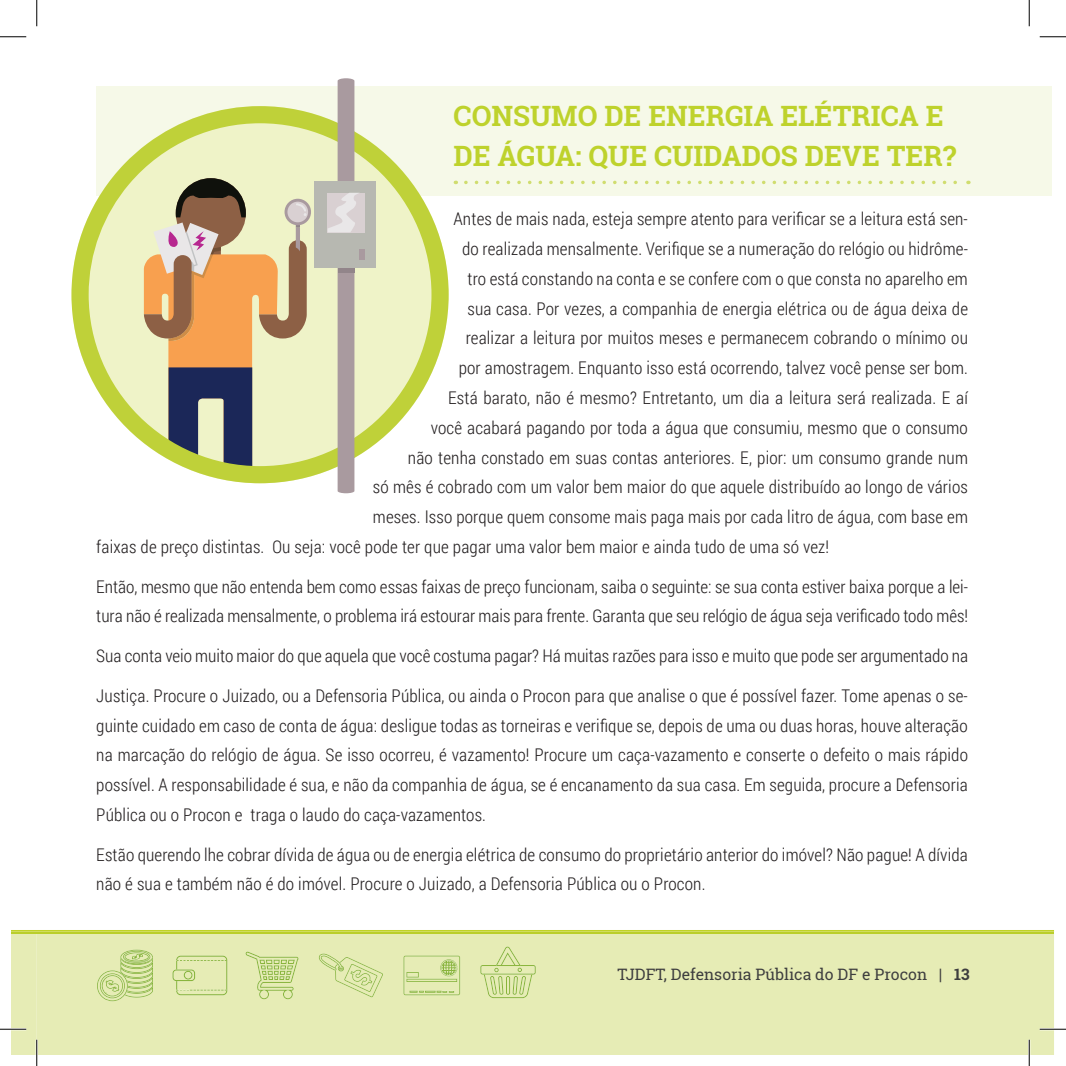
<style>
.page{position:relative;width:1066px;height:1066px;background:#fff}
.page>*{position:absolute;margin:0;border:0;box-sizing:border-box;transform-origin:0 0}
.t1{font:700 28px/39.7px "Roboto Slab";color:#bed22c}
.t2{font:300 17.5px/29.8px "Roboto Condensed";letter-spacing:.01em;color:#231f20}
.t3{font:15.75px "Roboto Slab";color:#3e3e3f}
.s1{font-weight:700}
</style>
<div class="page">
<div style="left:96px;top:86px;width:956px;height:109px;background:#f6f9e8"></div>
<svg style="left:466px;top:181px;width:491px;height:3px"></svg>
<svg style="left:71px;top:106px;width:377px;height:377px"></svg>
<div style="left:314px;top:181px;width:62px;height:86px;background:#b7b8b1"></div>
<div style="left:328px;top:193px;width:37px;height:39px;background:#d9d0d2"></div>
<div style="left:359px;top:248px;width:6px;height:11px;background:#a99a9f"></div>
<svg style="left:328px;top:78px;width:32px;height:415px"></svg>
<svg style="left:0;top:36px;width:26px;height:1px"></svg>
<svg style="left:1039px;top:36px;width:27px;height:1px"></svg>
<svg style="left:36px;top:0;width:1px;height:26px"></svg>
<svg style="left:1029px;top:0;width:1px;height:26px"></svg>
<svg style="left:0;top:930px;width:1066px;height:136px;background:#e5ecb6"></svg>
<h1 class="t1" style="left:453px;top:96px;width:504px">CONSUMO DE ENERGIA ELÉTRICA E<br>DE ÁGUA: QUE CUIDADOS DEVE TER?</h1>
<p class="t2" style="left:453px;top:204px;width:516px">Antes de mais nada, esteja sempre atento para verificar se a leitura está sen-</p>
<p class="t2" style="left:462px;top:233px;width:507px">do realizada mensalmente. Verifique se a numeração do relógio ou hidrôme-</p>
<p class="t2" style="left:467px;top:263px;width:502px">tro está constando na conta e se confere com o que consta no aparelho em</p>
<p class="t2" style="left:467px;top:293px;width:502px">sua casa. Por vezes, a companhia de energia elétrica ou de água deixa de</p>
<p class="t2" style="left:466px;top:323px;width:504px">realizar a leitura por muitos meses e permanecem cobrando o mínimo ou</p>
<p class="t2" style="left:459px;top:352px;width:511px">por amostragem. Enquanto isso está ocorrendo, talvez você pense ser bom.</p>
<p class="t2" style="left:448px;top:382px;width:521px">Está barato, não é mesmo? Entretanto, um dia a leitura será realizada. E aí</p>
<p class="t2" style="left:431px;top:412px;width:539px">você acabará pagando por toda a água que consumiu, mesmo que o consumo</p>
<p class="t2" style="left:408px;top:442px;width:561px">não tenha constado em suas contas anteriores. E, pior: um consumo grande num</p>
<p class="t2" style="left:373px;top:471px;width:596px">só mês é cobrado com um valor bem maior do que aquele distribuído ao longo de vários</p>
<p class="t2" style="left:373px;top:501px;width:596px">meses. Isso porque quem consome mais paga mais por cada litro de água, com base em</p>
<p class="t2" style="left:96px;top:531px;width:734px">faixas de preço distintas. Ou seja: você pode ter que pagar uma valor bem maior e ainda tudo de uma só vez!</p>
<p class="t2" style="left:96px;top:571px;width:873px">Então, mesmo que não entenda bem como essas faixas de preço funcionam, saiba o seguinte: se sua conta estiver baixa porque a lei&shy;tura não é realizada mensalmente, o problema irá estourar mais para frente. Garanta que seu relógio de água seja verificado todo mês!</p>
<p class="t2" style="left:96px;top:640px;width:873px">Sua conta veio muito maior do que aquela que você costuma pagar? Há muitas razões para isso e muito que pode ser argumentado na</p>
<p class="t2" style="left:96px;top:680px;width:873px;text-align:justify">Justiça. Procure o Juizado, ou a Defensoria Pública, ou ainda o Procon para que analise o que é possível fazer. Tome apenas o se&shy;guinte cuidado em caso de conta de água: desligue todas as torneiras e verifique se, depois de uma ou duas horas, houve alteração na marcação do relógio de água. Se isso ocorreu, é vazamento! Procure um caça-vazamento e conserte o defeito o mais rápido possível. A responsabilidade é sua, e não da companhia de água, se é encanamento da sua casa. Em seguida, procure a Defensoria Pública ou o Procon e traga o laudo do caça-vazamentos.</p>
<p class="t2" style="left:96px;top:839px;width:873px">Estão querendo lhe cobrar dívida de água ou de energia elétrica de consumo do proprietário anterior do imóvel? Não pague! A dívida não é sua e também não é do imóvel. Procure o Juizado, a Defensoria Pública ou o Procon.</p>
<p class="t3" style="left:617px;top:963px;width:353px">TJDFT, Defensoria Pública do DF e Procon | <span class="s1">13</span></p>
</div>
